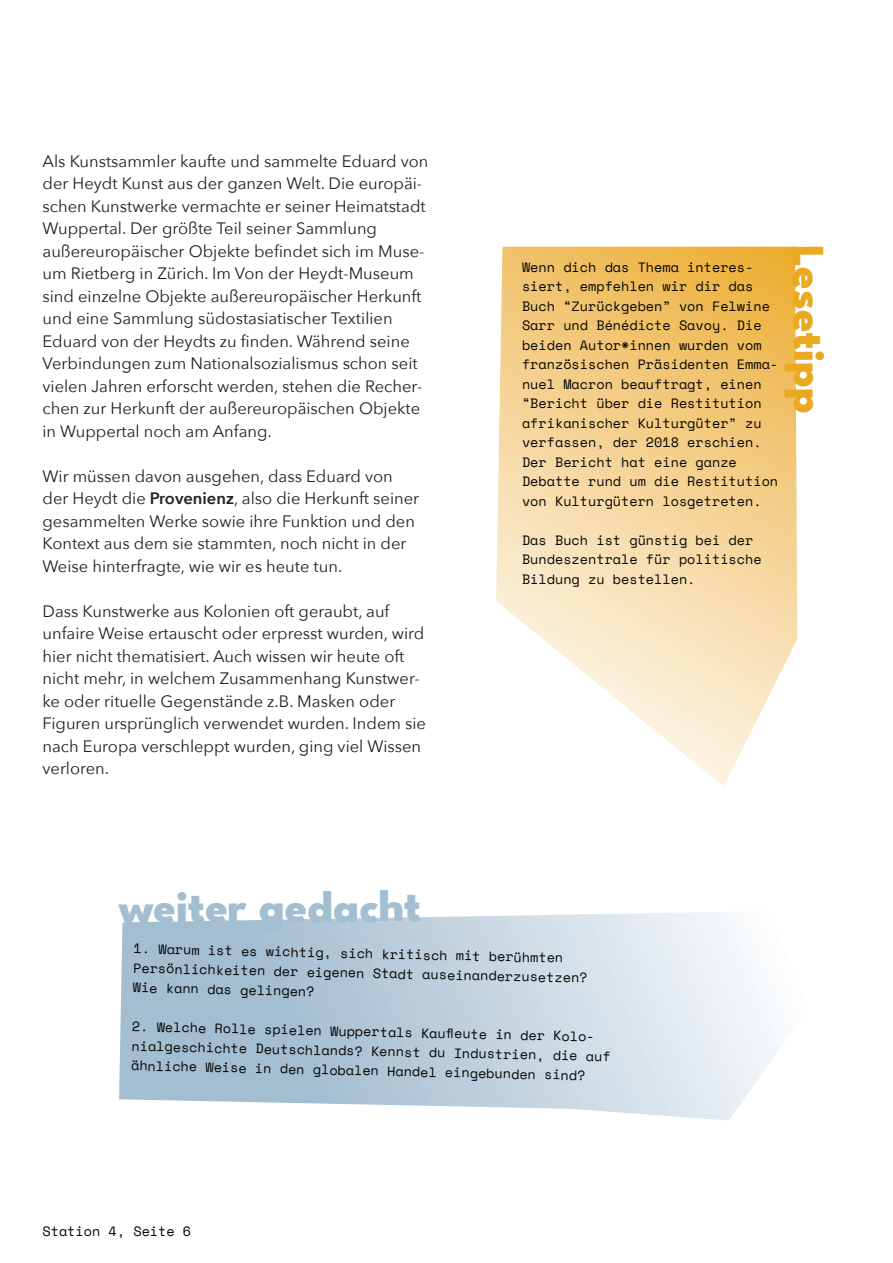
<style>
.page{position:relative;width:893px;height:1263px;background:#fff}
.page>*{position:absolute;margin:0;border:0;box-sizing:border-box;transform-origin:0 0}
.t1{font:800 45px "League Spartan";letter-spacing:-.005em;color:#a4bed1}
.t2{font:800 45px "League Spartan";letter-spacing:-.005em;color:#eaa920}
.t3{font:16.5px/22.5px "Avenir Next";color:#231f20}
.t4{font:13.5px/19.5px "Space Mono";color:#040503}
.s1{font-weight:600}
</style>
<div class="page">
<svg style="left:119px;top:912px;width:661px;height:208px"></svg>
<svg style="left:496px;top:247px;width:301px;height:540px"></svg>
<p class="t3" style="left:43px;top:149px;width:388px">Als Kunstsammler kaufte und sammelte Eduard von der Heydt Kunst aus der ganzen Welt. Die europäi&shy;schen Kunstwerke vermachte er seiner Heimatstadt Wuppertal. Der größte Teil seiner Sammlung außereuropäischer Objekte befindet sich im Muse&shy;um Rietberg in Zürich. Im Von der Heydt-Museum sind einzelne Objekte außereuropäischer Herkunft und eine Sammlung südostasiatischer Textilien Eduard von der Heydts zu finden. Während seine Verbindungen zum Nationalsozialismus schon seit vielen Jahren erforscht werden, stehen die Recher&shy;chen zur Herkunft der außereuropäischen Objekte in Wuppertal noch am Anfang.</p>
<p class="t3" style="left:43px;top:464px;width:378px">Wir müssen davon ausgehen, dass Eduard von der Heydt die <span class="s1">Provenienz</span>, also die Herkunft seiner gesammelten Werke sowie ihre Funktion und den Kontext aus dem sie stammten, noch nicht in der Weise hinterfragte, wie wir es heute tun.</p>
<p class="t3" style="left:43px;top:599px;width:385px">Dass Kunstwerke aus Kolonien oft geraubt, auf unfaire Weise ertauscht oder erpresst wurden, wird hier nicht thematisiert. Auch wissen wir heute oft nicht mehr, in welchem Zusammenhang Kunstwer&shy;ke oder rituelle Gegenstände z.B. Masken oder Figuren ursprünglich verwendet wurden. Indem sie nach Europa verschleppt wurden, ging viel Wissen verloren.</p>
<h1 class="t1" style="left:119px;top:871px;width:303px">weiter gedacht</h1>
<h1 class="t2" style="left:845px;top:245px;width:171px;rotate:90deg">Lesetipp</h1>
<p class="t4" style="left:522px;top:256px;width:258px">Wenn dich das Thema interes&shy;siert, empfehlen wir dir das<br>Buch “Zurückgeben” von Felwine<br>Sarr und Bénédicte Savoy. Die beiden Autor*innen wurden vom französischen Präsidenten Emma&shy;nuel Macron beauftragt, einen “Bericht über die Restitution afrikanischer Kulturgüter” zu verfassen, der 2018 erschien.<br>Der Bericht hat eine ganze<br>Debatte rund um die Restitution von Kulturgütern losgetreten.</p>
<p class="t4" style="left:522px;top:529px;width:241px">Das Buch ist günstig bei der<br>Bundeszentrale für politische<br>Bildung zu bestellen.</p>
<p class="t4" style="left:134px;top:939px;width:456px;rotate:1deg">1. Warum ist es wichtig, sich kritisch mit berühmten<br>Persönlichkeiten der eigenen Stadt auseinanderzusetzen?<br>Wie kann das gelingen?</p>
<p class="t4" style="left:132px;top:1017px;width:481px;rotate:1deg">2. Welche Rolle spielen Wuppertals Kaufleute in der Kolo&shy;nialgeschichte Deutschlands? Kennst du Industrien, die auf ähnliche Weise in den globalen Handel eingebunden sind?</p>
<p class="t4" style="left:43px;top:1220px;width:150px">Station 4, Seite 6</p>
</div>
